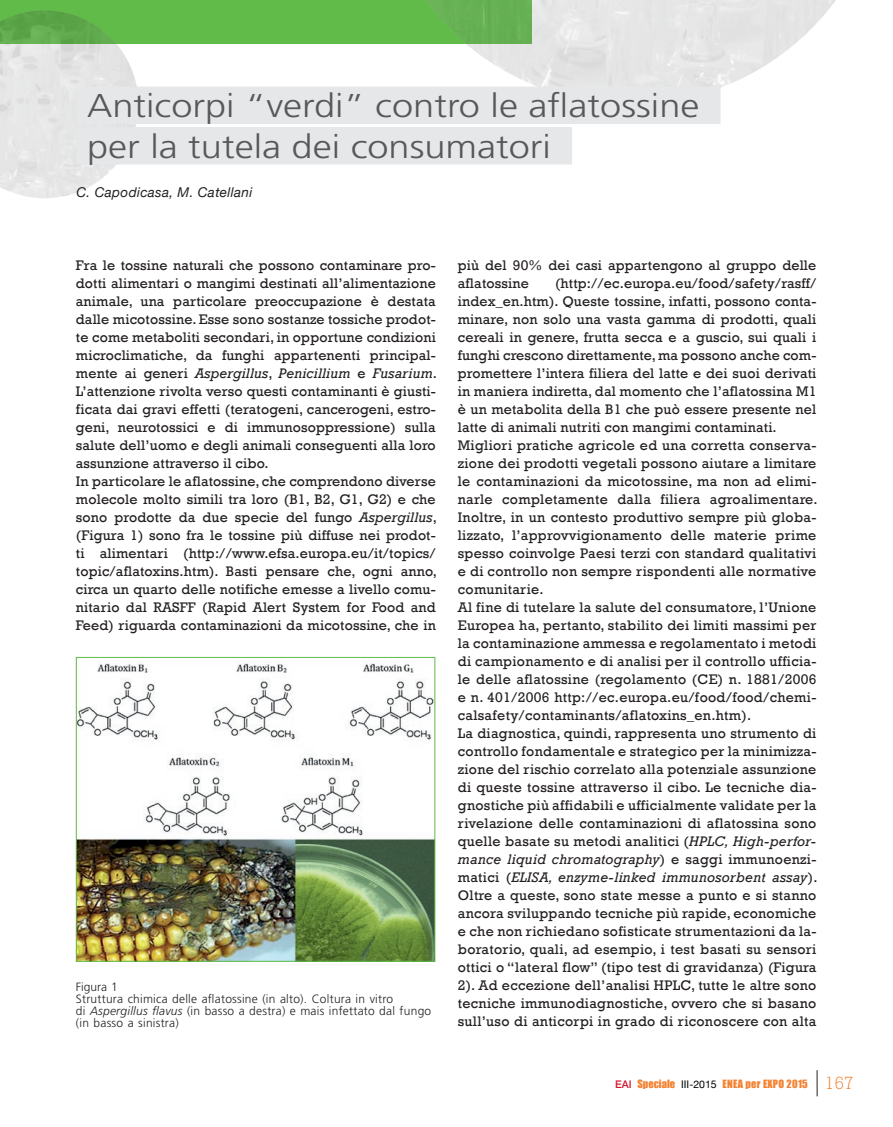
<style>
.page{position:relative;width:893px;height:1127px;background:#fff}
.page>*{position:absolute;margin:0;border:0;box-sizing:border-box;transform-origin:0 0}
.t1{font:300 33px/40.5px "Frutiger";color:#57585a;scale:1.15 1}
.t2{font:14.25px/18px "Rockwell";letter-spacing:.01em;color:#231f20}
.t3{font:italic 13.5px "Helvetica Neue";letter-spacing:.025em;color:#231f20}
.t4{font:300 12px/12px "Frutiger LT Std";letter-spacing:.02em;color:#231f20}
.t5{font:300 12px "Frutiger";color:#231f20}
.t6{font:10.5px "Impact";letter-spacing:.025em;color:#f48232}
.s1{font-style:italic}
.s2{font-family:"Helvetica Neue";font-weight:500;color:#d7162e}
.s3{font-family:"Helvetica Neue";color:#000002}
.s4{font-family:"Rockwell Std";font-weight:300;font-size:18px}
</style>
<div class="page">
<svg style="left:817px;top:1070px;width:1px;height:26px"></svg>
<img style="left:78px;top:662px;width:355px;height:297px">
<div style="left:76px;top:657px;width:359px;height:304px;border:1px solid #60bb48"></div>
<div style="left:0;top:0;width:531px;height:43px;background:#60bb48"></div>
<img style="left:0;top:10px;width:138px;height:188px">
<img style="left:424px;top:0;width:412px;height:104px">
<div style="left:77px;top:86px;width:643px;height:38px;background:#e6e7e9"></div>
<div style="left:77px;top:127px;width:495px;height:37px;background:#e6e7e9"></div>
<h1 class="t1" style="left:87px;top:86px;width:534px">Anticorpi “verdi” contro le aflatossine per la tutela dei consumatori</h1>
<p class="t3" style="left:77px;top:182px;width:177px">C. Capodicasa, M. Catellani</p>
<p class="t2" style="left:76px;top:256px;width:363px">Fra le tossine naturali che possono contaminare pro&shy;dotti alimentari o mangimi destinati all’alimentazione animale, una particolare preoccupazione è destata dalle micotossine. Esse sono sostanze tossiche prodot&shy;te come metaboliti secondari, in opportune condizioni microclimatiche, da funghi appartenenti principal&shy;mente ai generi <span class="s1">Aspergillus</span>, <span class="s1">Penicillium</span> e <span class="s1">Fusarium</span>.<br>L’attenzione rivolta verso questi contaminanti è giusti&shy;ficata dai gravi effetti (teratogeni, cancerogeni, estro&shy;geni, neurotossici e di immunosoppressione) sulla salute dell’uomo e degli animali conseguenti alla loro assunzione attraverso il cibo.<br>In particolare le aflatossine, che comprendono diverse molecole molto simili tra loro (B1, B2, G1, G2) e che sono prodotte da due specie del fungo <span class="s1">Aspergillus</span>, (Figura 1) sono fra le tossine più diffuse nei prodot&shy;ti alimentari (http://www.efsa.europa.eu/it/topics/ topic/aflatoxins.htm). Basti pensare che, ogni anno, circa un quarto delle notifiche emesse a livello comu&shy;nitario dal RASFF (Rapid Alert System for Food and Feed) riguarda contaminazioni da micotossine, che in</p>
<p class="t2" style="left:458px;top:256px;width:360px">più del 90% dei casi appartengono al gruppo delle aflatossine</p>
<p class="t2" style="left:458px;top:274px;width:361px;text-indent:97px">(http://ec.europa.eu/food/safety/rasff/ index_en.htm). Queste tossine, infatti, possono conta&shy;minare, non solo una vasta gamma di prodotti, quali cereali in genere, frutta secca e a guscio, sui quali i funghi crescono direttamente, ma possono anche com&shy;promettere l’intera filiera del latte e dei suoi derivati in maniera indiretta, dal momento che l’aflatossina M1 è un metabolita della B1 che può essere presente nel latte di animali nutriti con mangimi contaminati.<br>Migliori pratiche agricole ed una corretta conserva&shy;zione dei prodotti vegetali possono aiutare a limitare le contaminazioni da micotossine, ma non ad elimi&shy;narle completamente dalla filiera agroalimentare.<br>Inoltre, in un contesto produttivo sempre più globa&shy;lizzato, l’approvvigionamento delle materie prime spesso coinvolge Paesi terzi con standard qualitativi e di controllo non sempre rispondenti alle normative comunitarie.<br>Al fine di tutelare la salute del consumatore, l’Unione Europea ha, pertanto, stabilito dei limiti massimi per la contaminazione ammessa e regolamentato i metodi di campionamento e di analisi per il controllo ufficia&shy;le delle aflatossine (regolamento (CE) n. 1881/2006 e n. 401/2006 http://ec.europa.eu/food/food/chemi&shy;calsafety/contaminants/aflatoxins_en.htm).<br>La diagnostica, quindi, rappresenta uno strumento di controllo fondamentale e strategico per la minimizza&shy;zione del rischio correlato alla potenziale assunzione di queste tossine attraverso il cibo. Le tecniche dia&shy;gnostiche più affidabili e ufficialmente validate per la rivelazione delle contaminazioni di aflatossina sono quelle basate su metodi analitici (<span class="s1">HPLC, High-perfor&shy;mance liquid chromatography</span>) e saggi immunoenzi&shy;matici (<span class="s1">ELISA, enzyme-linked immunosorbent assay</span>).<br>Oltre a queste, sono state messe a punto e si stanno ancora sviluppando tecniche più rapide, economiche e che non richiedano sofisticate strumentazioni da la&shy;boratorio, quali, ad esempio, i test basati su sensori ottici o “lateral flow” (tipo test di gravidanza) (Figura 2). Ad eccezione dell’analisi HPLC, tutte le altre sono tecniche immunodiagnostiche, ovvero che si basano sull’uso di anticorpi in grado di riconoscere con alta</p>
<p class="t5" style="left:76px;top:980px;width:44px">Figura 1</p>
<p class="t4" style="left:76px;top:993px;width:357px">Struttura chimica delle aflatossine (in alto). Coltura in vitro<br>di <span class="s1">Aspergillus flavus</span> (in basso a destra) e mais infettato dal fungo (in basso a sinistra)</p>
<p class="t6" style="left:615px;top:1076px;width:240px"><span class="s2">EAI</span> Speciale <span class="s3">III-2015</span> ENEA per EXPO 2015 <span class="s4">167</span></p>
</div>
